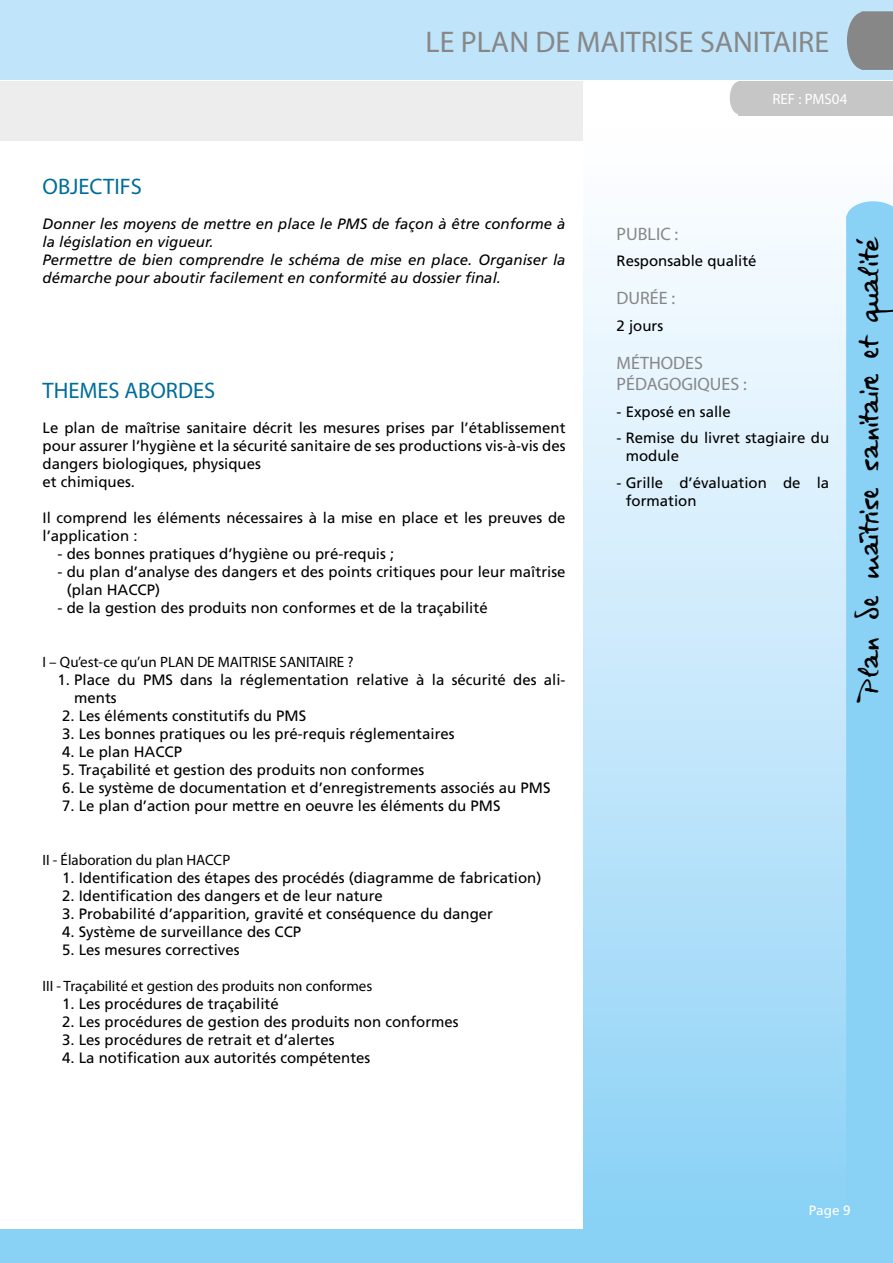
<style>
.page{position:relative;width:893px;height:1263px;background:#fff}
.page>*{position:absolute;margin:0;border:0;box-sizing:border-box;transform-origin:0 0}
.t1{font:30px "Virginie";color:#000}
.t2{font:30px "Myriad Pro";color:#878787}
.t3{font:22.5px "Myriad Pro";color:#006d9a}
.t4{font:18px/21.6px "Myriad Pro";color:#878787}
.t5{font:15px/18px "Frutiger";color:#000}
.t6{font:italic 15px/18px "Frutiger";color:#000}
.t7{font:15px "Myriad Pro";color:#000}
.t8{font:15px "Myriad Pro";color:#fff}
.t9{font:13.5px "Frutiger";color:#fff}
</style>
<div class="page">
<div style="left:0;top:0;width:893px;height:79px;background:#c0e5fb"></div>
<div style="left:584px;top:119px;width:309px;height:1111px;background:linear-gradient(to bottom,#fff,#8cd2f6)"></div>
<div style="left:0;top:1229px;width:893px;height:34px;background:#89d2f6"></div>
<div style="left:846px;top:201px;width:47px;height:1028px;background:#89d2f6"></div>
<div style="left:0;top:81px;width:583px;height:59px;background:#ededed"></div>
<div style="left:738px;top:81px;width:155px;height:34px;background:#c6c6c6"></div>
<div style="left:730px;top:81px;width:18px;height:33px;background:#c6c6c6;border-radius:50%"></div>
<svg style="left:847px;top:11px;width:46px;height:59px;background:#8b8f90"></svg>
<h1 class="t2" style="left:426px;top:23px;width:405px">LE PLAN DE MAITRISE SANITAIRE</h1>
<h2 class="t3" style="left:43px;top:172px;width:101px">OBJECTIFS</h2>
<p class="t6" style="left:43px;top:214px;width:524px">Donner les moyens de mettre en place le PMS de façon à être conforme à la législation en vigueur.<br>Permettre de bien comprendre le schéma de mise en place. Organiser la démarche pour aboutir facilement en conformité au dossier final.</p>
<h2 class="t3" style="left:43px;top:376px;width:174px">THEMES ABORDES</h2>
<p class="t5" style="left:43px;top:418px;width:525px">Le plan de maîtrise sanitaire décrit les mesures prises par l’établissement pour assurer l’hygiène et la sécurité sanitaire de ses productions vis-à-vis des dangers biologiques, physiques<br>et chimiques.</p>
<p class="t5" style="left:43px;top:508px;width:524px">Il comprend les éléments nécessaires à la mise en place et les preuves de l’application :</p>
<p class="t5" style="left:58px;top:544px;width:338px">- des bonnes pratiques d’hygiène ou pré-requis ;</p>
<p class="t5" style="left:67px;top:562px;width:500px;text-indent:-9px">- du plan d’analyse des dangers et des points critiques pour leur maîtrise (plan HACCP)</p>
<p class="t5" style="left:58px;top:598px;width:432px">- de la gestion des produits non conformes et de la traçabilité</p>
<p class="t7" style="left:43px;top:653px;width:312px">I – Qu’est-ce qu’un PLAN DE MAITRISE SANITAIRE ?</p>
<p class="t5" style="left:74px;top:670px;width:493px;text-indent:-17px">1. Place du PMS dans la réglementation relative à la sécurité des ali&shy;ments</p>
<p class="t5" style="left:62px;top:706px;width:246px">2. Les éléments constitutifs du PMS</p>
<p class="t5" style="left:62px;top:724px;width:394px">3. Les bonnes pratiques ou les pré-requis réglementaires</p>
<p class="t5" style="left:62px;top:742px;width:122px">4. Le plan HACCP</p>
<p class="t5" style="left:62px;top:760px;width:364px">5. Traçabilité et gestion des produits non conformes</p>
<p class="t5" style="left:62px;top:778px;width:490px">6. Le système de documentation et d’enregistrements associés au PMS</p>
<p class="t5" style="left:62px;top:796px;width:440px">7. Le plan d’action pour mettre en oeuvre les éléments du PMS</p>
<p class="t7" style="left:43px;top:851px;width:189px">II - Élaboration du plan HACCP</p>
<p class="t5" style="left:62px;top:868px;width:481px">1. Identification des étapes des procédés (diagramme de fabrication)</p>
<p class="t5" style="left:62px;top:886px;width:322px">2. Identification des dangers et de leur nature</p>
<p class="t5" style="left:62px;top:904px;width:432px">3. Probabilité d’apparition, gravité et conséquence du danger</p>
<p class="t5" style="left:62px;top:922px;width:241px">4. Système de surveillance des CCP</p>
<p class="t5" style="left:62px;top:940px;width:179px">5. Les mesures correctives</p>
<p class="t7" style="left:43px;top:977px;width:331px">III - Traçabilité et gestion des produits non conformes</p>
<p class="t5" style="left:62px;top:994px;width:218px">1. Les procédures de traçabilité</p>
<p class="t5" style="left:62px;top:1012px;width:398px">2. Les procédures de gestion des produits non conformes</p>
<p class="t5" style="left:62px;top:1030px;width:274px">3. Les procédures de retrait et d’alertes</p>
<p class="t5" style="left:62px;top:1048px;width:310px">4. La notification aux autorités compétentes</p>
<p class="t8" style="left:772px;top:89px;width:76px">REF : PMS04</p>
<p class="t4" style="left:617px;top:223px;width:63px">PUBLIC :</p>
<p class="t5" style="left:617px;top:252px;width:142px">Responsable qualité</p>
<p class="t4" style="left:617px;top:287px;width:60px">DURÉE :</p>
<p class="t5" style="left:617px;top:316px;width:48px">2 jours</p>
<p class="t4" style="left:617px;top:351px;width:132px">MÉTHODES<br>PÉDAGOGIQUES :</p>
<p class="t5" style="left:617px;top:402px;width:116px">- Exposé en salle</p>
<p class="t5" style="left:626px;top:429px;width:205px;text-indent:-9px">- Remise du livret stagiaire du module</p>
<p class="t5" style="left:626px;top:473px;width:205px;text-indent:-9px">- Grille d’évaluation de la formation</p>
<h1 class="t1" style="left:851px;top:703px;width:468px;rotate:-90deg">Plan de maîtrise sanitaire et qualité</h1>
<p class="t9" style="left:809px;top:1202px;width:44px">Page 9</p>
</div>
